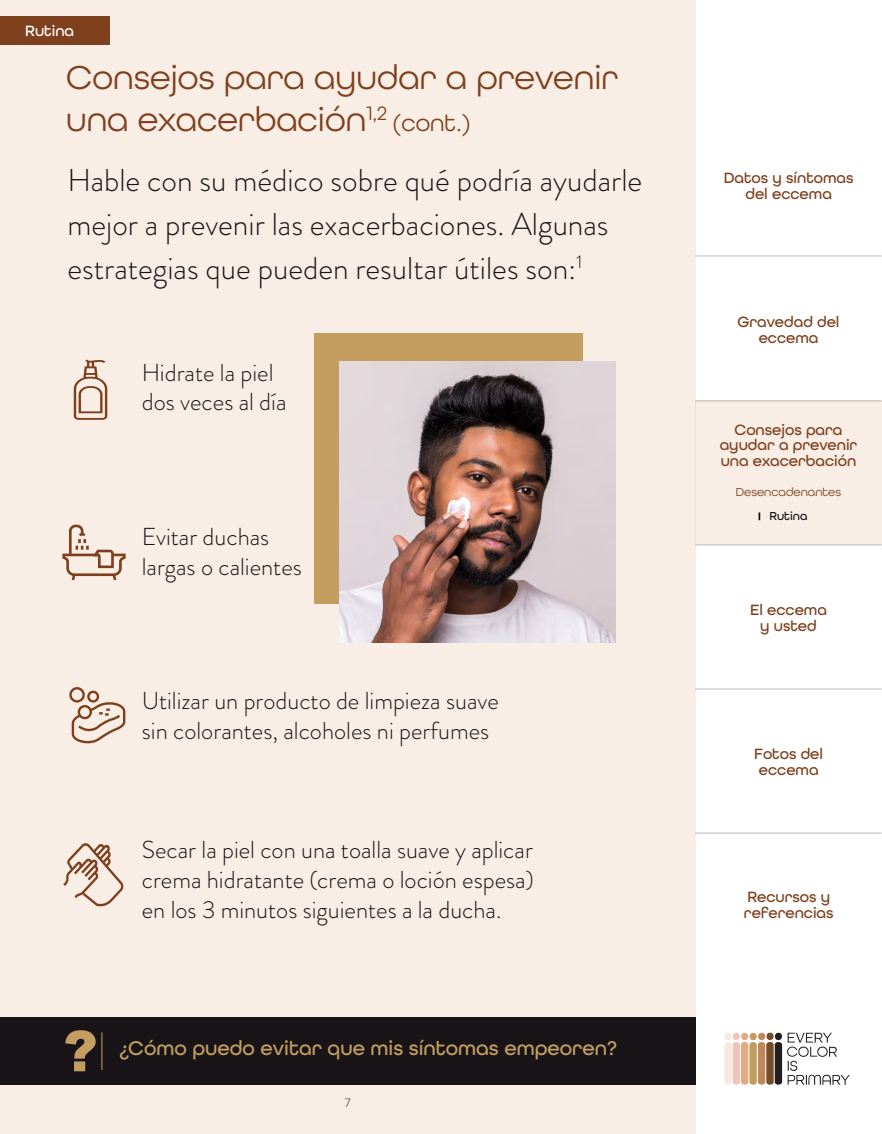
<style>
.page{position:relative;width:882px;height:1134px;background:#fff}
.page>*{position:absolute;margin:0;border:0;box-sizing:border-box;transform-origin:0 0}
.t1{font:900 56.52px "Arial";color:#c49e60}
.t2{font:35px/42px "All Round Gothic";color:#7e401d}
.t3{font:300 31.5px/43.8px "Brandon Grotesque";color:#181417}
.t4{font:300 24.5px/29.8px "Brandon Grotesque";color:#181417}
.t5{font:24.5px "All Round Gothic";color:#7e401d}
.t6{font:500 21px "All Round Gothic";color:#c49e60}
.t7{font:500 15.75px/15.8px "All Round Gothic";color:#7e401d;text-align:center}
.t8{font:500 15.75px "All Round Gothic";color:#fff}
.t9{font:12.25px "All Round Gothic";color:#7e401d}
.t10{font:500 12.25px "All Round Gothic";color:#181417}
.t11{font:300 12.25px "Brandon Grotesque";color:#181417}
</style>
<div class="page">
<div style="left:696px;top:401px;width:186px;height:144px;background:#f9eee6"></div>
<div style="left:0;top:0;width:696px;height:1134px;background:#f9eee6"></div>
<div style="left:0;top:1017px;width:696px;height:68px;background:#181417"></div>
<div style="left:0;top:16px;width:110px;height:29px;background:#7e401d"></div>
<hr style="left:102px;top:1032px;width:1px;height:38px;background:#c49e60">
<svg style="left:74px;top:359px;width:33px;height:61px"></svg>
<svg style="left:62px;top:525px;width:64px;height:55px"></svg>
<div style="left:87px;top:691px;width:12px;height:12px;border:2px solid #7e401c;border-radius:50%"></div>
<div style="left:69px;top:687px;width:16px;height:16px;border:2px solid #7e401c;border-radius:50%"></div>
<svg style="left:71px;top:699px;width:54px;height:44px"></svg>
<svg style="left:63px;top:843px;width:60px;height:63px"></svg>
<div style="left:315px;top:333px;width:268px;height:271px;background:#c49e60"></div>
<img style="left:340px;top:362px;width:276px;height:280px">
<svg style="left:724px;top:1033px;width:126px;height:52px"></svg>
<hr style="left:695px;top:544px;width:187px;height:2px;background:#a29ba1">
<hr style="left:695px;top:688px;width:187px;height:2px;background:#a29ba1">
<hr style="left:695px;top:832px;width:187px;height:2px;background:#a29ba1">
<hr style="left:695px;top:400px;width:187px;height:2px;background:#a29ba1">
<hr style="left:695px;top:255px;width:187px;height:2px;background:#a29ba1">
<p class="t8" style="left:25px;top:21px;width:50px">Rutina</p>
<h2 class="t2" style="left:66px;top:56px;width:554px">Consejos para ayudar a prevenir una exacerbación<sup>1,2</sup></h2>
<p class="t5" style="left:393px;top:108px;width:80px">(cont.)</p>
<p class="t3" style="left:67px;top:159px;width:576px">Hable con su médico sobre qué podría ayudarle mejor a prevenir las exacerbaciones. Algunas estrategias que pueden resultar útiles son:<sup>1</sup></p>
<p class="t4" style="left:142px;top:357px;width:146px">Hidrate la piel dos veces al día</p>
<p class="t4" style="left:142px;top:522px;width:162px">Evitar duchas largas o calientes</p>
<p class="t4" style="left:142px;top:686px;width:359px">Utilizar un producto de limpieza suave sin colorantes, alcoholes ni perfumes</p>
<p class="t4" style="left:142px;top:835px;width:393px;text-align:justify">Secar la piel con una toalla suave y aplicar crema hidratante (crema o loción espesa) en los 3 minutos siguientes a la ducha.</p>
<h1 class="t1" style="left:63px;top:1010px;width:36px">?</h1>
<p class="t6" style="left:119px;top:1036px;width:499px">¿Cómo puedo evitar que mis síntomas empeoren?</p>
<p class="t11" style="left:345px;top:1094px;width:7px">7</p>
<p class="t7" style="left:724px;top:170px;width:131px">Datos y síntomas del eccema</p>
<p class="t7" style="left:738px;top:314px;width:103px">Gravedad del eccema</p>
<p class="t7" style="left:720px;top:421px;width:139px">Consejos para ayudar a prevenir una exacerbación</p>
<p class="t9" style="left:736px;top:484px;width:107px">Desencadenantes</p>
<p class="t10" style="left:769px;top:509px;width:40px">Rutina</p>
<p class="t7" style="left:750px;top:602px;width:78px">El eccema y usted</p>
<p class="t7" style="left:754px;top:746px;width:70px;text-align:left">Fotos del eccema</p>
<p class="t7" style="left:744px;top:889px;width:91px;text-align:left">Recursos y referencias</p>
</div>
